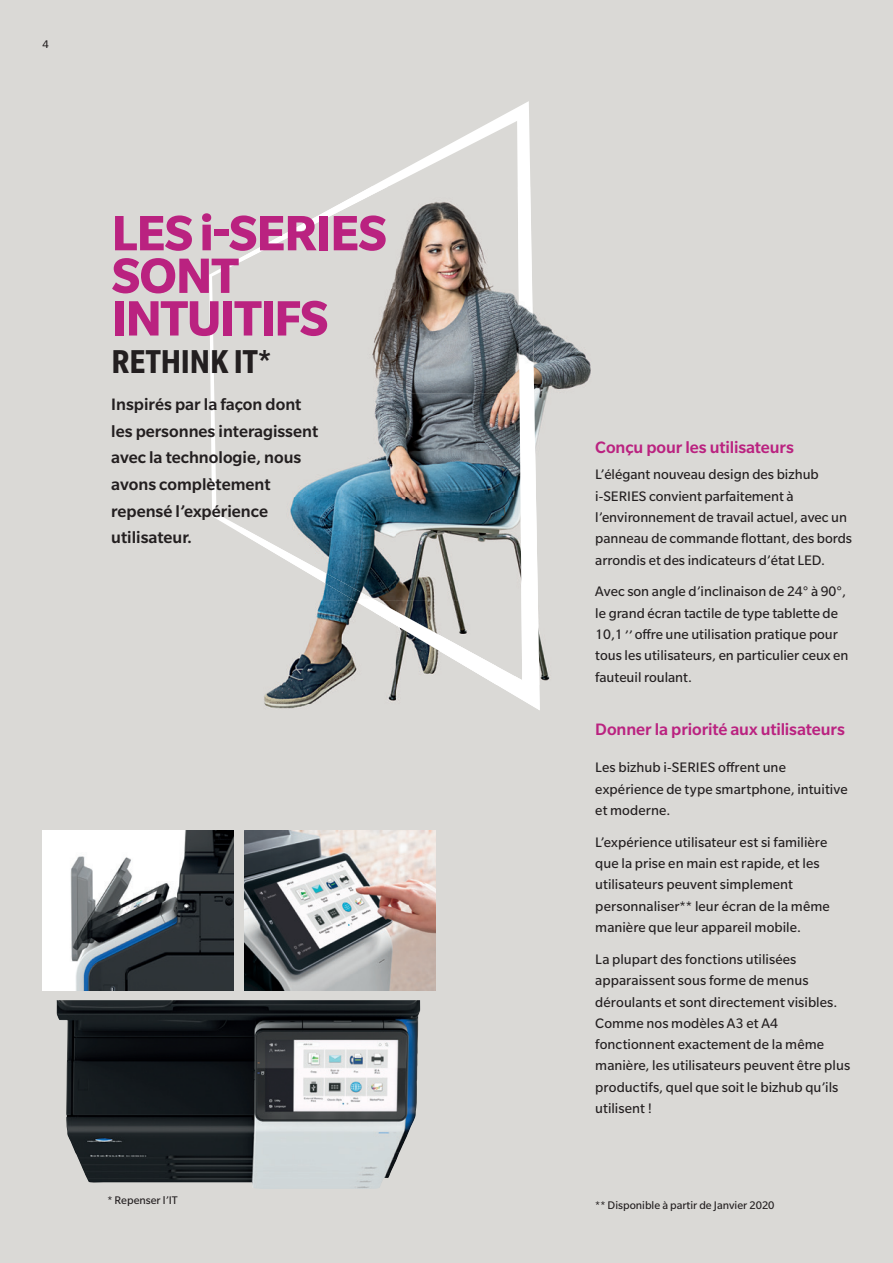
<style>
.page{position:relative;width:893px;height:1263px;background:#dad9d6}
.page>*{position:absolute;margin:0;border:0;box-sizing:border-box;transform-origin:0 0}
.t1{font:700 54px/42.6px "Slate Pro";letter-spacing:-.02em;color:#ba2280}
.t2{font:700 condensed 36px "Slate Pro";letter-spacing:-.005em;color:#231f20}
.t3{font:500 18px/26.5px "Slate Pro";color:#231f20}
.t4{font:500 18px "Slate Pro";letter-spacing:-.005em;color:#ba2280}
.t5{font:15px/21.3px "Slate Pro";color:#231f20}
.t6{font:12px "Slate Pro";color:#231f20}
</style>
<div class="page">
<img style="left:43px;top:831px;width:191px;height:159px">
<img style="left:244px;top:831px;width:192px;height:159px">
<img style="left:57px;top:1000px;width:363px;height:189px">
<svg style="left:209px;top:101px;width:322px;height:432px"></svg>
<img style="left:240px;top:186px;width:351px;height:523px">
<img style="left:275px;top:186px;width:114px;height:53px">
<img style="left:518px;top:186px;width:19px;height:177px">
<img style="left:240px;top:238px;width:46px;height:24px">
<img style="left:240px;top:527px;width:50px;height:36px">
<img style="left:290px;top:554px;width:96px;height:52px">
<img style="left:490px;top:553px;width:50px;height:157px">
<img style="left:363px;top:606px;width:11px;height:52px">
<svg style="left:514px;top:363px;width:25px;height:322px"></svg>
<svg style="left:374px;top:600px;width:123px;height:85px"></svg>
<p class="t6" style="left:43px;top:38px;width:8px">4</p>
<h1 class="t1" style="left:112px;top:211px;width:277px">LES i-SERIES<br>SONT<br>INTUITIFS</h1>
<h2 class="t2" style="left:112px;top:342px;width:161px">RETHINK IT*</h2>
<p class="t3" style="left:111px;top:391px;width:208px">Inspirés par la façon dont les personnes interagissent avec la technologie, nous avons complètement repensé l’expérience utilisateur.</p>
<p class="t6" style="left:107px;top:1193px;width:72px">* Repenser l’IT</p>
<p class="t4" style="left:595px;top:437px;width:200px">Conçu pour les utilisateurs</p>
<p class="t5" style="left:595px;top:464px;width:258px">L’élégant nouveau design des bizhub i-SERIES convient parfaitement à l’environnement de travail actuel, avec un panneau de commande flottant, des bords arrondis et des indicateurs d’état LED.</p>
<p class="t5" style="left:595px;top:581px;width:252px">Avec son angle d’inclinaison de 24° à 90°, le grand écran tactile de type tablette de<br>10,1</p>
<p class="t5" style="left:595px;top:624px;width:255px;text-indent:39px">offre une utilisation pratique pour tous les utilisateurs, en particulier ceux en fauteuil roulant.</p>
<p class="t5" style="left:625px;top:616px;width:9px">,,</p>
<p class="t4" style="left:595px;top:719px;width:251px">Donner la priorité aux utilisateurs</p>
<p class="t5" style="left:595px;top:757px;width:254px">Les bizhub i-SERIES offrent une expérience de type smartphone, intuitive et moderne.</p>
<p class="t5" style="left:595px;top:831px;width:236px">L’expérience utilisateur est si familière que la prise en main est rapide, et les utilisateurs peuvent simplement personnaliser** leur écran de la même manière que leur appareil mobile.</p>
<p class="t5" style="left:595px;top:948px;width:256px">La plupart des fonctions utilisées apparaissent sous forme de menus déroulants et sont directement visibles.<br>Comme nos modèles A3 et A4 fonctionnent exactement de la même manière, les utilisateurs peuvent être plus productifs, quel que soit le bizhub qu’ils utilisent !</p>
<p class="t6" style="left:595px;top:1199px;width:181px">** Disponible à partir de Janvier 2020</p>
</div>
